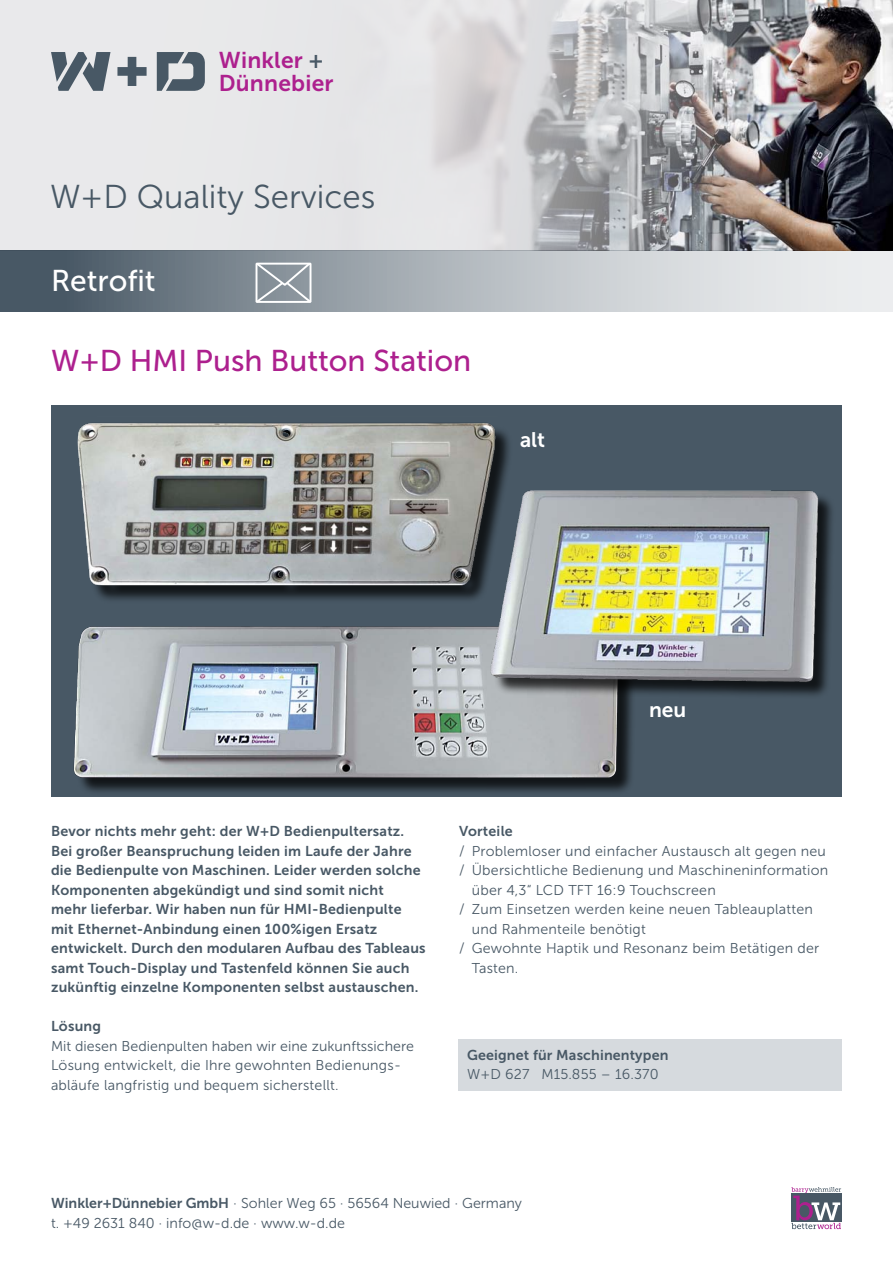
<style>
.page{position:relative;width:893px;height:1263px;background:#fff}
.page>*{position:absolute;margin:0;border:0;box-sizing:border-box;transform-origin:0 0}
.t1{font:33px "Museo Sans 300";color:#485865}
.t2{font:30px "Museo Sans 500";color:#ad208e}
.t3{font:30px "Museo Sans 500";color:#fff}
.t4{font:22.8px/22.8px "Museo Sans 700";letter-spacing:.01em;color:#ad208e}
.t5{font:21px "Museo Sans 700";color:#fff}
.t6{font:14.25px/19.5px "Museo Sans 300";letter-spacing:.015em;color:#485865}
.t7{font:14.25px/19.5px "Museo Sans 700";letter-spacing:.015em;color:#485865}
.s1{color:#485865}
.s2{font-family:"Museo Sans 700"}
</style>
<div class="page">
<div style="left:791px;top:1194px;width:51px;height:28px;background:#485865"></div>
<svg style="left:791px;top:1187px;width:50px;height:42px"></svg>
<svg style="left:0;top:0;width:893px;height:251px;background:#c1c0c2"></svg>
<svg style="left:117px;top:57px;width:30px;height:29px"></svg>
<svg style="left:157px;top:52px;width:48px;height:39px;background:#76818b"></svg>
<svg style="left:51px;top:52px;width:60px;height:39px;background:#879199"></svg>
<svg style="left:0;top:251px;width:893px;height:61px;background:#a7afb5"></svg>
<svg style="left:254px;top:261px;width:59px;height:44px"></svg>
<div style="left:51px;top:405px;width:791px;height:392px;background:#485865"></div>
<img style="left:77px;top:423px;width:423px;height:158px">
<div style="left:77px;top:629px;width:560px;height:167px;background:#000;opacity:.75"></div>
<img style="left:73px;top:581px;width:547px;height:201px">
<div style="left:493px;top:492px;width:343px;height:207px;background:#000;opacity:.75"></div>
<img style="left:488px;top:477px;width:337px;height:211px">
<div style="left:459px;top:1040px;width:383px;height:51px;background:#d6dade"></div>
<h3 class="t4" style="left:219px;top:49px;width:116px">Winkler <span class="s1">+<br></span>Dünnebier</h3>
<h1 class="t1" style="left:50px;top:179px;width:327px">W+D Quality Services</h1>
<h2 class="t3" style="left:51px;top:264px;width:106px">Retrofit</h2>
<h2 class="t2" style="left:51px;top:344px;width:422px">W+D HMI Push Button Station</h2>
<h3 class="t5" style="left:520px;top:428px;width:27px">alt</h3>
<h3 class="t5" style="left:649px;top:698px;width:39px">neu</h3>
<p class="t7" style="left:51px;top:821px;width:376px">Bevor nichts mehr geht: der W+D Bedienpultersatz.<br>Bei großer Beanspruchung leiden im Laufe der Jahre die Bedienpulte von Maschinen. Leider werden solche Komponenten abgekündigt und sind somit nicht<br>mehr lieferbar. Wir haben nun für HMI-Bedienpulte mit Ethernet-Anbindung einen 100%igen Ersatz entwickelt. Durch den modularen Aufbau des Tableaus samt Touch-Display und Tastenfeld können Sie auch zukünftig einzelne Komponenten selbst austauschen.</p>
<p class="t7" style="left:51px;top:1016px;width:52px">Lösung</p>
<p class="t6" style="left:51px;top:1036px;width:364px">Mit diesen Bedienpulten haben wir eine zukunftssichere<br>Lösung entwickelt, die Ihre gewohnten Bedienungs&shy;abläufe langfristig und bequem sicherstellt.</p>
<p class="t7" style="left:459px;top:821px;width:55px">Vorteile</p>
<p class="t6" style="left:459px;top:841px;width:368px">/ Problemloser und einfacher Austausch alt gegen neu</p>
<p class="t6" style="left:459px;top:860px;width:371px">/ Übersichtliche Bedienung und Maschineninformation</p>
<p class="t6" style="left:472px;top:880px;width:245px">über 4,3“ LCD TFT 16:9 Touchscreen</p>
<p class="t6" style="left:459px;top:899px;width:355px">/ Zum Einsetzen werden keine neuen Tableauplatten</p>
<p class="t6" style="left:472px;top:919px;width:176px">und Rahmenteile benötigt</p>
<p class="t6" style="left:459px;top:938px;width:362px">/ Gewohnte Haptik und Resonanz beim Betätigen der</p>
<p class="t6" style="left:472px;top:958px;width:48px">Tasten.</p>
<p class="t7" style="left:467px;top:1045px;width:203px">Geeignet für Maschinentypen</p>
<p class="t6" style="left:467px;top:1065px;width:193px">W+D 627 M15.855 – 16.370</p>
<p class="t6" style="left:51px;top:1194px;width:472px"><span class="s2">Winkler+Dünnebier GmbH</span> ∙ Sohler Weg 65 ∙ 56564 Neuwied ∙ Germany t. +49 2631 840 ∙ info@w-d.de ∙ www.w-d.de</p>
</div>
